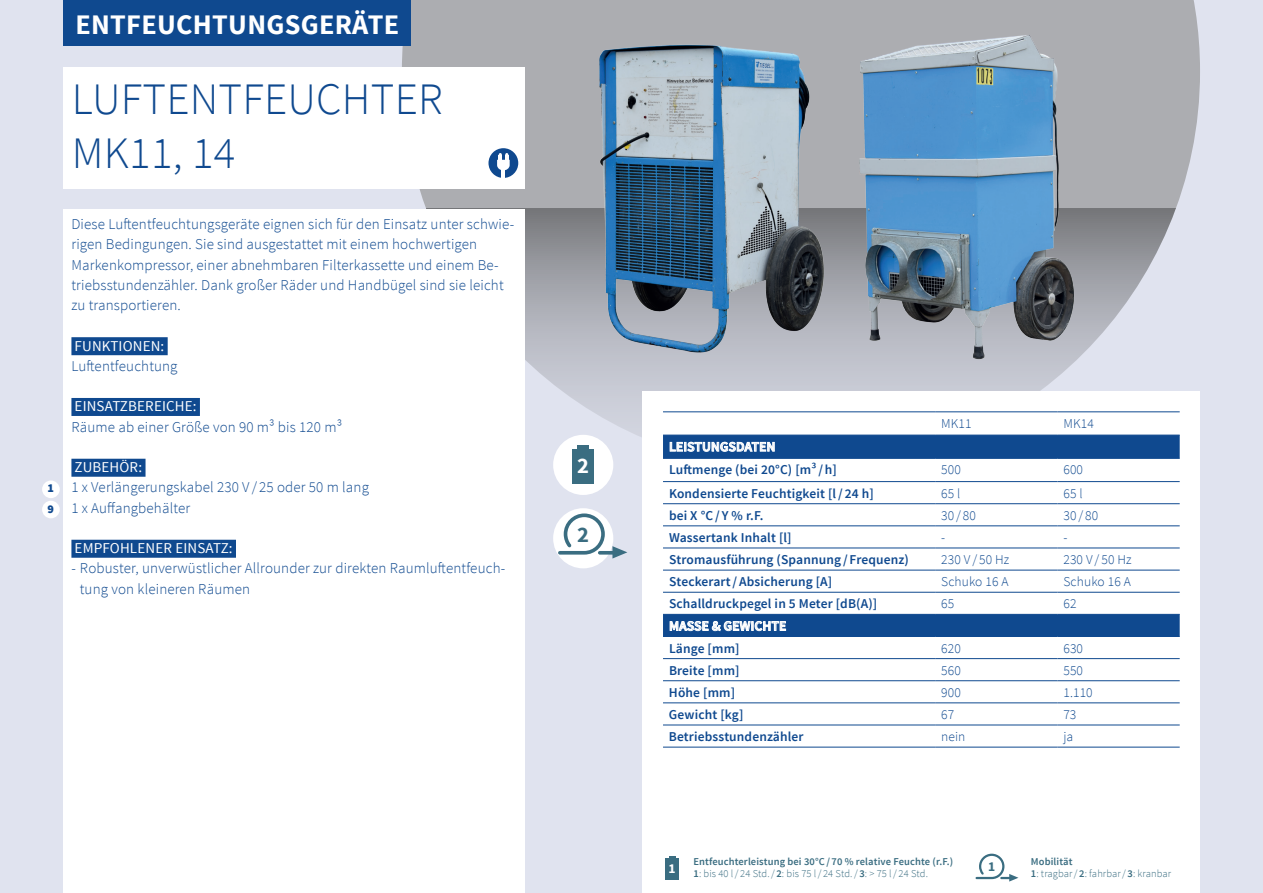
<style>
.page{position:relative;width:1263px;height:893px;background:#e0e3ef}
.page>*{position:absolute;margin:0;border:0;box-sizing:border-box;transform-origin:0 0}
.t1{font:300 45px/54px "Source Sans Pro";letter-spacing:.005em;color:#0f498f}
.t2{font:700 28.2px "Source Sans Pro";letter-spacing:.01em;color:#fff}
.t3{font:700 22.5px "Source Sans Pro";color:#fff}
.t4{font:700 22.5px "Source Sans Pro";color:#3a6d81}
.t5{font:300 15px/20.2px "Source Sans Pro";letter-spacing:.01em;color:#0f498f}
.t6{font:15px "Source Sans Pro";letter-spacing:.01em;color:#fff}
.t7{font:600 13.5px "Source Sans Pro";letter-spacing:.01em;color:#0f498f}
.t8{font:300 13.5px "Source Sans Pro";letter-spacing:.01em;color:#0f498f}
.t9{font:600 13.5px "Source Sans Pro";letter-spacing:.01em;color:#fff}
.t10{font:700 13.5px "Source Sans Pro";color:#3a6d81}
.t11{font:700 13.5px "Source Sans Pro";color:#fff}
.t12{font:900 12px/20.2px "Source Sans Pro";color:#0f498f}
.t13{font:600 10.5px/12.6px "Source Sans Pro";letter-spacing:.01em;color:#3a6d81}
.t14{font:300 10.5px/12.6px "Source Sans Pro";letter-spacing:.01em;color:#3a6d81}
.s1{font-weight:300}
.s2{font-weight:600}
</style>
<div class="page">
<div style="left:402px;top:0;width:798px;height:209px;background:#acadb1"></div>
<svg style="left:524px;top:209px;width:652px;height:261px"></svg>
<div style="left:63px;top:67px;width:461px;height:122px;background:#fff"></div>
<div style="left:63px;top:209px;width:461px;height:684px;background:#fff"></div>
<div style="left:642px;top:391px;width:558px;height:502px;background:#fff"></div>
<div style="left:553px;top:435px;width:60px;height:60px;background:#fff;border-radius:50%"></div>
<div style="left:572px;top:449px;width:22px;height:35px;background:#3a6d81"></div>
<div style="left:578px;top:445px;width:11px;height:5px;background:#3a6d81"></div>
<div style="left:553px;top:508px;width:60px;height:60px;background:#fff;border-radius:50%"></div>
<svg style="left:556px;top:512px;width:71px;height:46px"></svg>
<img style="left:569px;top:0;width:532px;height:376px">
<div style="left:71px;top:337px;width:97px;height:18px;background:#0f498f"></div>
<div style="left:71px;top:398px;width:129px;height:18px;background:#0f498f"></div>
<div style="left:71px;top:459px;width:75px;height:18px;background:#0f498f"></div>
<div style="left:71px;top:540px;width:165px;height:18px;background:#0f498f"></div>
<div style="left:488px;top:148px;width:30px;height:30px;background:#0f498f;border-radius:50%"></div>
<svg style="left:497px;top:153px;width:13px;height:25px"></svg>
<div style="left:63px;top:0;width:348px;height:46px;background:#0f498f"></div>
<hr style="left:663px;top:411px;width:272px;height:1px;background:#0f498f">
<hr style="left:935px;top:411px;width:122px;height:1px;background:#0f498f">
<hr style="left:1057px;top:411px;width:123px;height:1px;background:#0f498f">
<hr style="left:935px;top:458px;width:122px;height:1px;background:#0f498f">
<hr style="left:1057px;top:458px;width:123px;height:1px;background:#0f498f">
<hr style="left:663px;top:458px;width:272px;height:1px;background:#0f498f">
<hr style="left:663px;top:481px;width:272px;height:1px;background:#0f498f">
<hr style="left:935px;top:481px;width:122px;height:1px;background:#0f498f">
<hr style="left:1057px;top:481px;width:123px;height:1px;background:#0f498f">
<hr style="left:663px;top:503px;width:272px;height:1px;background:#0f498f">
<hr style="left:935px;top:503px;width:122px;height:1px;background:#0f498f">
<hr style="left:1057px;top:503px;width:123px;height:1px;background:#0f498f">
<hr style="left:663px;top:526px;width:272px;height:1px;background:#0f498f">
<hr style="left:935px;top:526px;width:122px;height:1px;background:#0f498f">
<hr style="left:1057px;top:526px;width:123px;height:1px;background:#0f498f">
<hr style="left:663px;top:548px;width:272px;height:1px;background:#0f498f">
<hr style="left:935px;top:548px;width:122px;height:1px;background:#0f498f">
<hr style="left:1057px;top:548px;width:123px;height:1px;background:#0f498f">
<hr style="left:663px;top:570px;width:272px;height:1px;background:#0f498f">
<hr style="left:935px;top:570px;width:122px;height:1px;background:#0f498f">
<hr style="left:1057px;top:570px;width:123px;height:1px;background:#0f498f">
<hr style="left:663px;top:592px;width:272px;height:1px;background:#0f498f">
<hr style="left:935px;top:592px;width:122px;height:1px;background:#0f498f">
<hr style="left:1057px;top:592px;width:123px;height:1px;background:#0f498f">
<hr style="left:663px;top:636px;width:272px;height:1px;background:#0f498f">
<hr style="left:935px;top:636px;width:122px;height:1px;background:#0f498f">
<hr style="left:1057px;top:636px;width:123px;height:1px;background:#0f498f">
<hr style="left:663px;top:658px;width:272px;height:1px;background:#0f498f">
<hr style="left:935px;top:658px;width:122px;height:1px;background:#0f498f">
<hr style="left:1057px;top:658px;width:123px;height:1px;background:#0f498f">
<hr style="left:663px;top:680px;width:272px;height:1px;background:#0f498f">
<hr style="left:935px;top:680px;width:122px;height:1px;background:#0f498f">
<hr style="left:1057px;top:680px;width:123px;height:1px;background:#0f498f">
<hr style="left:663px;top:703px;width:272px;height:1px;background:#0f498f">
<hr style="left:935px;top:703px;width:122px;height:1px;background:#0f498f">
<hr style="left:1057px;top:703px;width:123px;height:1px;background:#0f498f">
<hr style="left:663px;top:725px;width:272px;height:1px;background:#0f498f">
<hr style="left:935px;top:725px;width:122px;height:1px;background:#0f498f">
<hr style="left:1057px;top:725px;width:123px;height:1px;background:#0f498f">
<hr style="left:663px;top:747px;width:272px;height:1px;background:#0f498f">
<hr style="left:935px;top:747px;width:122px;height:1px;background:#0f498f">
<hr style="left:1057px;top:747px;width:123px;height:1px;background:#0f498f">
<svg style="left:663px;top:435px;width:517px;height:23px;background:#1a5294"></svg>
<svg style="left:663px;top:614px;width:517px;height:22px;background:#1c5395"></svg>
<div style="left:42px;top:480px;width:18px;height:18px;background:#fff;border-radius:50%"></div>
<div style="left:42px;top:501px;width:18px;height:17px;background:#fff;border-radius:50%"></div>
<svg style="left:975px;top:853px;width:43px;height:29px"></svg>
<div style="left:665px;top:858px;width:14px;height:21px;background:#3a6d81"></div>
<svg style="left:669px;top:856px;width:7px;height:2px"></svg>
<h2 class="t2" style="left:75px;top:7px;width:159px">HEIZGERÄTE</h2>
<h2 class="t2" style="left:75px;top:7px;width:325px">ENTFEUCHTUNGSGERÄTE</h2>
<p class="t12" style="left:47px;top:479px;width:8px">1<br>9</p>
<h1 class="t1" style="left:72px;top:72px;width:373px">LUFTENTFEUCHTER<br>MK11, 14</h1>
<p class="t5" style="left:71px;top:214px;width:444px">Diese Luftentfeuchtungsgeräte eignen sich für den Einsatz unter schwie&shy;rigen Bedingungen. Sie sind ausgestattet mit einem hochwertigen Markenkompressor, einer abnehmbaren Filterkassette und einem Be&shy;triebsstundenzähler. Dank großer Räder und Handbügel sind sie leicht zu transportieren.</p>
<p class="t6" style="left:75px;top:336px;width:91px">FUNKTIONEN:</p>
<p class="t5" style="left:71px;top:356px;width:108px">Luftentfeuchtung</p>
<p class="t6" style="left:75px;top:397px;width:123px">EINSATZBEREICHE:</p>
<p class="t5" style="left:71px;top:417px;width:272px">Räume ab einer Größe von 90 m³ bis 120 m³</p>
<p class="t6" style="left:75px;top:458px;width:69px">ZUBEHÖR:</p>
<p class="t5" style="left:71px;top:477px;width:299px">1 x Verlängerungskabel 230 V / 25 oder 50 m lang<br>1 x Auffangbehälter</p>
<p class="t6" style="left:75px;top:539px;width:160px">EMPFOHLENER EINSATZ:</p>
<p class="t5" style="left:80px;top:558px;width:427px;text-indent:-9px">- Robuster, unverwüstlicher Allrounder zur direkten Raumluftentfeuch&shy;tung von kleineren Räumen</p>
<h3 class="t3" style="left:577px;top:451px;width:13px">2</h3>
<h3 class="t4" style="left:577px;top:520px;width:13px">2</h3>
<p class="t8" style="left:941px;top:415px;width:32px">MK11</p>
<p class="t8" style="left:1063px;top:415px;width:32px">MK14</p>
<p class="t9" style="left:669px;top:438px;width:108px">LEISTUNGSDATEN</p>
<p class="t7" style="left:669px;top:461px;width:169px">Luftmenge (bei 20°C) [m³/ h]</p>
<p class="t8" style="left:941px;top:462px;width:21px">500</p>
<p class="t8" style="left:1063px;top:462px;width:21px">600</p>
<p class="t7" style="left:669px;top:485px;width:206px">Kondensierte Feuchtigkeit [l/ 24 h]</p>
<p class="t8" style="left:941px;top:485px;width:21px">65 l</p>
<p class="t8" style="left:1063px;top:485px;width:21px">65 l</p>
<p class="t7" style="left:669px;top:507px;width:96px">bei X °C / Y % r.F.</p>
<p class="t8" style="left:941px;top:507px;width:36px">30/80</p>
<p class="t8" style="left:1063px;top:507px;width:36px">30/80</p>
<p class="t7" style="left:669px;top:529px;width:124px">Wassertank Inhalt [l]</p>
<p class="t8" style="left:941px;top:529px;width:6px">-</p>
<p class="t8" style="left:1063px;top:529px;width:6px">-</p>
<p class="t7" style="left:669px;top:551px;width:241px">Stromausführung (Spannung / Frequenz)</p>
<p class="t8" style="left:941px;top:551px;width:70px">230 V / 50 Hz</p>
<p class="t8" style="left:1063px;top:551px;width:70px">230 V / 50 Hz</p>
<p class="t7" style="left:669px;top:573px;width:165px">Steckerart/ Absicherung [A]</p>
<p class="t8" style="left:941px;top:574px;width:69px">Schuko 16 A</p>
<p class="t8" style="left:1063px;top:574px;width:69px">Schuko 16 A</p>
<p class="t7" style="left:669px;top:595px;width:210px">Schalldruckpegel in 5 Meter [dB(A)]</p>
<p class="t8" style="left:941px;top:596px;width:15px">65</p>
<p class="t8" style="left:1063px;top:596px;width:15px">62</p>
<p class="t9" style="left:669px;top:617px;width:119px">MASSE &amp; GEWICHTE</p>
<p class="t7" style="left:669px;top:640px;width:72px">Länge [mm]</p>
<p class="t8" style="left:941px;top:640px;width:21px">620</p>
<p class="t8" style="left:1063px;top:640px;width:21px">630</p>
<p class="t7" style="left:669px;top:662px;width:72px">Breite [mm]</p>
<p class="t8" style="left:941px;top:662px;width:21px">560</p>
<p class="t8" style="left:1063px;top:662px;width:21px">550</p>
<p class="t7" style="left:669px;top:684px;width:68px">Höhe [mm]</p>
<p class="t8" style="left:941px;top:684px;width:21px">900</p>
<p class="t8" style="left:1063px;top:684px;width:31px">1.110</p>
<p class="t7" style="left:669px;top:706px;width:76px">Gewicht [kg]</p>
<p class="t8" style="left:941px;top:706px;width:15px">67</p>
<p class="t8" style="left:1063px;top:706px;width:15px">73</p>
<p class="t7" style="left:669px;top:728px;width:136px">Betriebsstundenzähler</p>
<p class="t8" style="left:941px;top:728px;width:26px">nein</p>
<p class="t8" style="left:1063px;top:728px;width:11px">ja</p>
<p class="t11" style="left:668px;top:860px;width:9px">1</p>
<p class="t13" style="left:693px;top:855px;width:261px">Entfeuchterleistung bei 30°C / 70 % relative Feuchte (r.F.)<br>1<span class="s1">: bis 40 l/ 24 Std./</span> 2<span class="s1">: bis 75 l/ 24 Std./</span> 3<span class="s1">: &gt; 75 l/ 24 Std.</span></p>
<p class="t10" style="left:988px;top:858px;width:9px">1</p>
<p class="t14" style="left:1031px;top:855px;width:142px"><span class="s2">Mobilität<br>1</span>: tragbar/ <span class="s2">2</span>: fahrbar/ <span class="s2">3</span>: kranbar</p>
</div>
